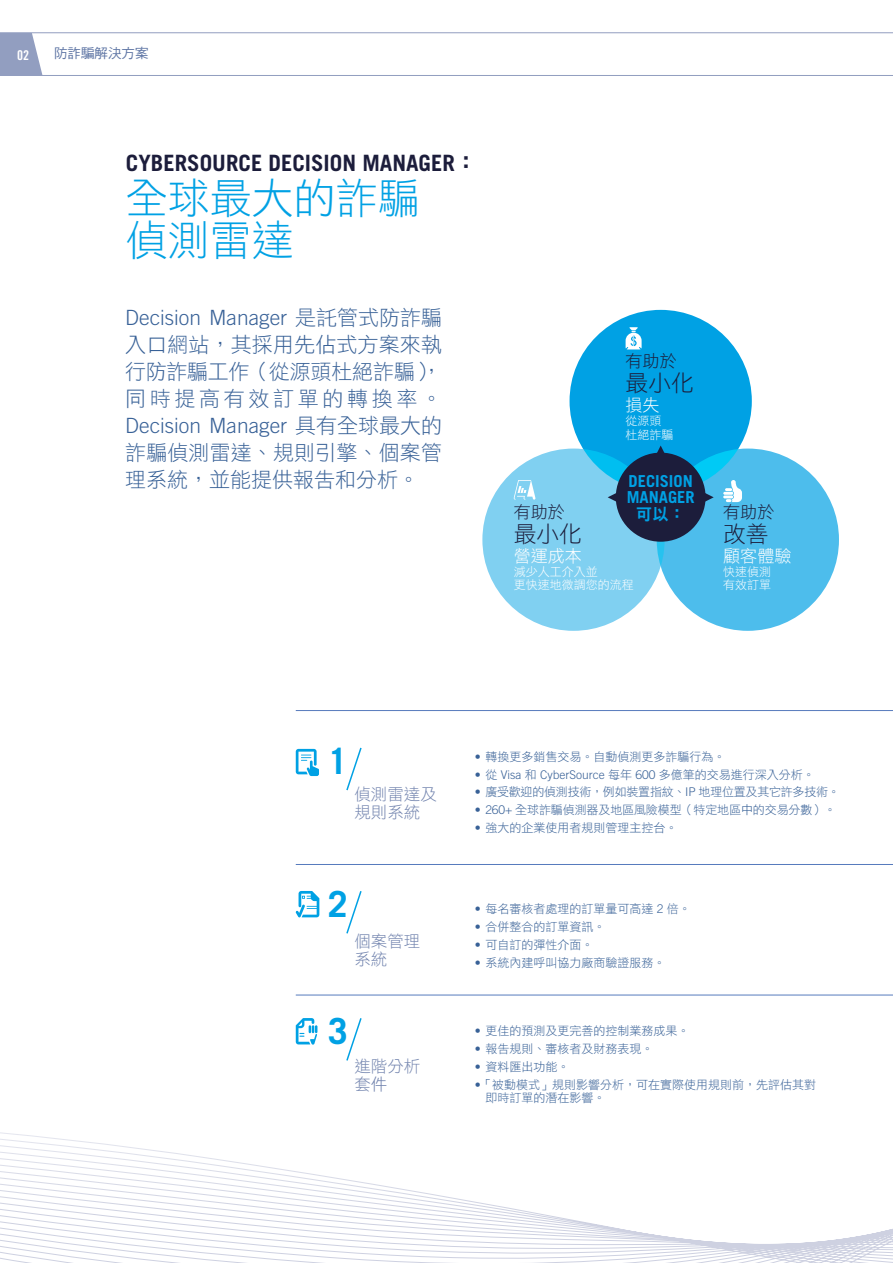
<style>
.page{position:relative;width:893px;height:1263px;background:#fff}
.page>*{position:absolute;margin:0;border:0;box-sizing:border-box;transform-origin:0 0}
.t1{font:42px/42px "DF Hei Std W3";color:#00a1e4}
.t2{font:700 36px "Trade Gothic LT Std";color:#00a1e4}
.t3{font:22.8px "DF Hei Std W3";color:#1c1d3b}
.t4{font:700 22.5px "Trade Gothic LT Std";color:#1c1d3b}
.t5{font:21px/27px "DF Hei Std W3";letter-spacing:.005em;color:#386197;text-align:justify}
.t6{font:300 21px "Trade Gothic LT Std";color:#386197}
.t7{font:17.1px "DF Hei Std W3";color:#fff}
.t8{font:17.1px "DF Hei Std W3";color:#1c1d3b}
.t9{font:16.5px/18px "DF Hei Std W3";color:#7082ad}
.t10{font:700 16.5px/16.5px "Trade Gothic LT Std";color:#00a1e4}
.t11{font:16.5px "DF Hei Std W9";color:#00a1e4}
.t12{font:13.5px "DF Hei Std W5";color:#5f76a5}
.t13{font:13.5px "Trade Gothic LT Std Bd Cn 20";color:#fff}
.t14{font:12px/13.5px "DF Hei Std W3";color:#386197}
.t15{font:300 12px "Trade Gothic LT Std";color:#386197}
.t16{font:12px "DF Hei Std W3";letter-spacing:-.02em;color:#386197}
.t17{font:12px/13.5px "DF Hei Std W3";color:#fff}
.s1{font-family:"DF Hei Std W9";font-weight:400}
.s2{font-family:"DF Hei Std W3";font-weight:400}
.s3{font-family:"Trade Gothic LT Std";font-weight:300}
</style>
<div class="page">
<svg style="left:0;top:33px;width:43px;height:42px"></svg>
<hr style="left:0;top:75px;width:893px;height:1px;background:#929ec0">
<hr style="left:0;top:32px;width:893px;height:1px;background:#929ec0">
<svg style="left:0;top:1132px;width:893px;height:131px"></svg>
<svg style="left:296px;top:749px;width:23px;height:27px"></svg>
<hr style="left:296px;top:710px;width:597px;height:1px;background:#577bbd">
<hr style="left:296px;top:864px;width:597px;height:1px;background:#577bbd">
<hr style="left:296px;top:995px;width:597px;height:1px;background:#577bbd">
<svg style="left:296px;top:891px;width:23px;height:26px"></svg>
<svg style="left:296px;top:1018px;width:21px;height:27px"></svg>
<div style="left:570px;top:310px;width:182px;height:182px;background:#00a1e4;border-radius:50%"></div>
<div style="left:657px;top:448px;width:182px;height:183px;background:#4dbdec;border-radius:50%"></div>
<div style="left:482px;top:448px;width:183px;height:183px;background:#80d0f1;border-radius:50%"></div>
<svg style="left:626px;top:327px;width:16px;height:22px"></svg>
<svg style="left:723px;top:480px;width:19px;height:22px"></svg>
<svg style="left:514px;top:480px;width:22px;height:20px"></svg>
<div style="left:616px;top:453px;width:90px;height:89px;background:#1c1d3b;border-radius:50%"></div>
<svg style="left:656px;top:445px;width:10px;height:8px"></svg>
<svg style="left:705px;top:492px;width:9px;height:10px"></svg>
<svg style="left:608px;top:493px;width:8px;height:9px"></svg>
<svg style="left:346px;top:747px;width:16px;height:44px"></svg>
<svg style="left:346px;top:891px;width:16px;height:43px"></svg>
<svg style="left:346px;top:1018px;width:16px;height:43px"></svg>
<p class="t13" style="left:17px;top:47px;width:13px">02</p>
<p class="t12" style="left:54px;top:46px;width:96px">防詐騙解決方案</p>
<h3 class="t4" style="left:126px;top:149px;width:353px">CYBERSOURCE DECISION MANAGER<span class="s1">：</span></h3>
<h1 class="t1" style="left:126px;top:176px;width:296px">全球最大的詐騙偵測雷達</h1>
<h3 class="t6" style="left:125px;top:305px;width:318px">Decision Manager <span class="s2">是託管式防詐騙</span></h3>
<h3 class="t5" style="left:125px;top:331px;width:318px">入口網站，其採用先佔式方案來執行防詐騙工作（從源頭杜絕詐騙），同時提高有效訂單的轉換率。</h3>
<h3 class="t6" style="left:125px;top:413px;width:318px">Decision Manager <span class="s2">具有全球最大的</span></h3>
<h3 class="t5" style="left:125px;top:439px;width:318px">詐騙偵測雷達、規則引擎、個案管理系統，並能提供報告和分析。</h3>
<h3 class="t8" style="left:626px;top:352px;width:53px">有助於</h3>
<h3 class="t3" style="left:626px;top:371px;width:70px">最小化</h3>
<h3 class="t7" style="left:626px;top:395px;width:36px">損失</h3>
<p class="t17" style="left:626px;top:414px;width:49px">從源頭杜絕詐騙</p>
<h3 class="t10" style="left:627px;top:472px;width:69px">DECISION<br>MANAGER</h3>
<h3 class="t11" style="left:636px;top:505px;width:51px">可以：</h3>
<h3 class="t8" style="left:514px;top:503px;width:53px">有助於</h3>
<h3 class="t3" style="left:514px;top:522px;width:70px">最小化</h3>
<h3 class="t7" style="left:514px;top:546px;width:70px">營運成本</h3>
<p class="t17" style="left:514px;top:564px;width:121px">減少人工介入並<br>更快速地微調您的流程</p>
<h3 class="t8" style="left:723px;top:503px;width:53px">有助於</h3>
<h3 class="t3" style="left:723px;top:522px;width:47px">改善</h3>
<h3 class="t7" style="left:723px;top:546px;width:70px">顧客體驗</h3>
<p class="t17" style="left:723px;top:564px;width:49px">快速偵測有效訂單</p>
<h2 class="t2" style="left:328px;top:739px;width:22px">1</h2>
<h3 class="t9" style="left:354px;top:785px;width:84px">偵測雷達及規則系統</h3>
<h2 class="t2" style="left:328px;top:882px;width:22px">2</h2>
<h3 class="t9" style="left:354px;top:932px;width:67px">個案管理系統</h3>
<h2 class="t2" style="left:328px;top:1009px;width:22px">3</h2>
<h3 class="t9" style="left:354px;top:1057px;width:67px">進階分析套件</h3>
<p class="t14" style="left:475px;top:750px;width:252px"><span class="s3">•</span> 轉換更多銷售交易。自動偵測更多詐騙行為。</p>
<p class="t15" style="left:475px;top:767px;width:341px">• <span class="s2">從</span> Visa <span class="s2">和</span> CyberSource <span class="s2">每年</span> 600 <span class="s2">多億筆的交易進行深入分析。</span></p>
<p class="t16" style="left:475px;top:786px;width:367px"><span class="s3">•</span> 廣受歡迎的偵測技術，例如裝置指紋、<span class="s3">IP</span> 地理位置及其它許多技術。</p>
<p class="t14" style="left:475px;top:803px;width:363px"><span class="s3">• 260+</span> 全球詐騙偵測器及地區風險模型（特定地區中的交易分數）。</p>
<p class="t14" style="left:475px;top:821px;width:204px"><span class="s3">•</span> 強大的企業使用者規則管理主控台。</p>
<p class="t14" style="left:475px;top:902px;width:217px"><span class="s3">•</span> 每名審核者處理的訂單量可高達 <span class="s3">2</span> 倍。</p>
<p class="t14" style="left:475px;top:920px;width:132px"><span class="s3">•</span> 合併整合的訂單資訊。</p>
<p class="t14" style="left:475px;top:938px;width:120px"><span class="s3">•</span> 可自訂的彈性介面。</p>
<p class="t14" style="left:475px;top:955px;width:192px"><span class="s3">•</span> 系統內建呼叫協力廠商驗證服務。</p>
<p class="t14" style="left:475px;top:1024px;width:216px"><span class="s3">•</span> 更佳的預測及更完善的控制業務成果。</p>
<p class="t14" style="left:475px;top:1042px;width:180px"><span class="s3">•</span> 報告規則、審核者及財務表現。</p>
<p class="t14" style="left:475px;top:1059px;width:96px"><span class="s3">•</span> 資料匯出功能。</p>
<p class="t14" style="left:485px;top:1077px;width:332px;text-indent:-10px"><span class="s3">•</span>「被動模式」規則影響分析，可在實際使用規則前，先評估其對即時訂單的潛在影響。</p>
</div>
